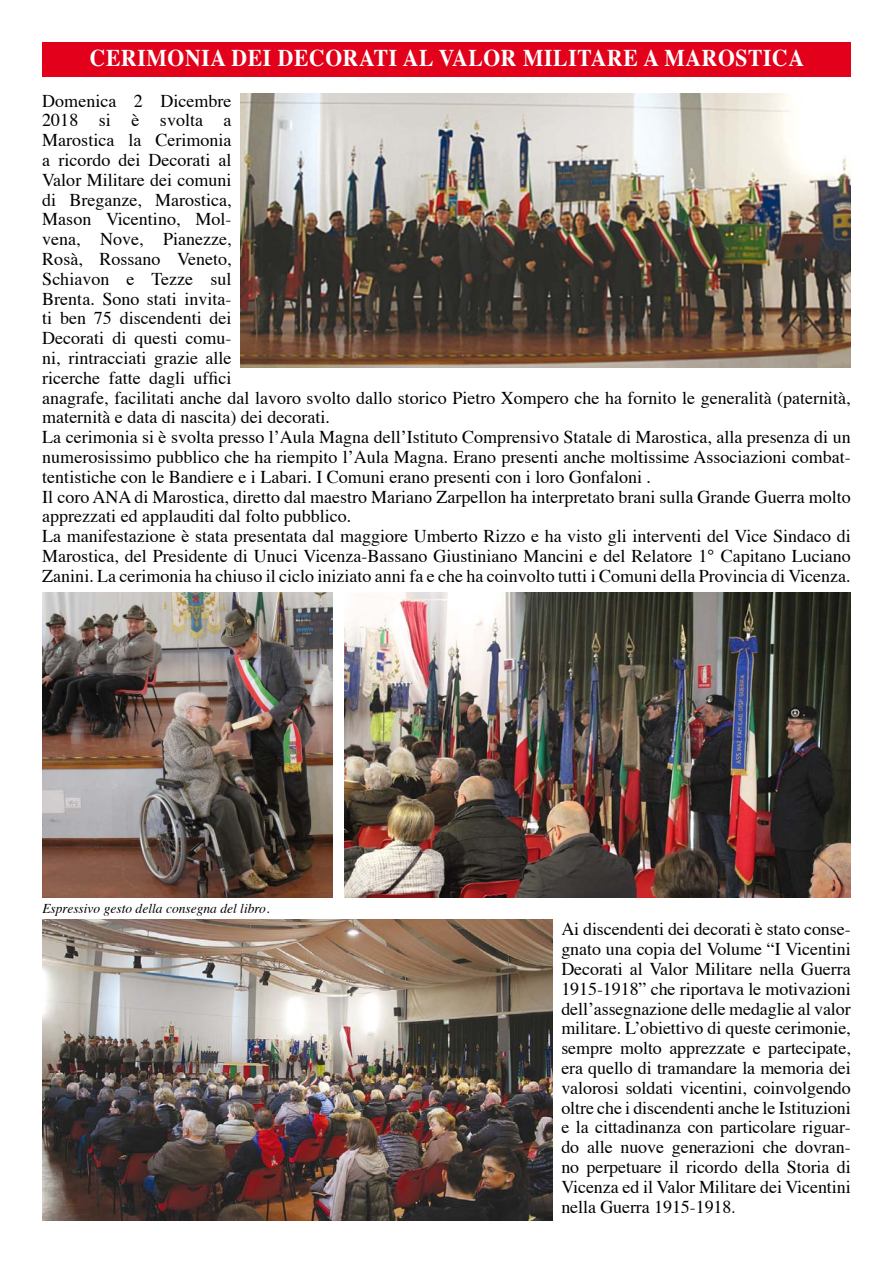
<style>
.page{position:relative;width:893px;height:1263px;background:#fff}
.page>*{position:absolute;margin:0;border:0;box-sizing:border-box;transform-origin:0 0}
.t1{font:700 24px "Times";letter-spacing:.03em;color:#fff;scale:.9 1}
.t2{font:18px/19.8px "Times";color:#000}
.t3{font:italic 13.5px "Times";color:#000}
.s1{font-size:16.5px}
</style>
<div class="page">
<img style="left:240px;top:93px;width:610px;height:275px">
<div style="left:42px;top:43px;width:808px;height:34px;background:#e2001a"></div>
<img style="left:42px;top:592px;width:290px;height:306px">
<img style="left:42px;top:920px;width:510px;height:300px">
<img style="left:345px;top:592px;width:505px;height:306px">
<h1 class="t1" style="left:90px;top:48px;width:795px">CERIMONIA DEI DECORATI AL VALOR MILITARE A MAROSTICA</h1>
<p class="t2" style="left:42px;top:92px;width:810px">Domenica 2 Dicembre<br>2018 si è svolta a<br>Marostica la Cerimonia<br>a ricordo dei Decorati al<br>Valor Militare dei comuni<br>di Breganze, Marostica,<br>Mason Vicentino, Mol-<br>vena, Nove, Pianezze,<br>Rosà, Rossano Veneto,<br>Schiavon e Tezze sul<br>Brenta. Sono stati invita-<br>ti ben 75 discendenti dei<br>Decorati di questi comu-<br>ni, rintracciati grazie alle<br>ricerche fatte dagli uffici<br>anagrafe, facilitati anche dal lavoro svolto dallo storico Pietro Xompero che ha fornito le generalità (paternità, maternità e data di nascita) dei decorati.<br>La cerimonia si è svolta presso lʼAula Magna dellʼIstituto Comprensivo Statale di Marostica, alla presenza di un numerosissimo pubblico che ha riempito lʼAula Magna. Erano presenti anche moltissime Associazioni combat&shy;tentistiche con le Bandiere e i Labari. I Comuni erano presenti con i loro Gonfaloni .<br>Il coro ANA di Marostica, diretto dal maestro Mariano Zarpellon ha interpretato brani sulla Grande Guerra molto apprezzati ed applauditi dal folto pubblico.<br>La manifestazione è stata presentata dal maggiore Umberto Rizzo e ha visto gli interventi del Vice Sindaco di Marostica, del Presidente di Unuci Vicenza-Bassano Giustiniano Mancini e del Relatore 1° Capitano Luciano Zanini. La cerimonia ha chiuso il ciclo iniziato anni fa e che ha coinvolto tutti i Comuni della Provincia di Vicenza.</p>
<p class="t3" style="left:42px;top:903px;width:228px">Espressivo gesto della consegna del libro.</p>
<p class="t2" style="left:561px;top:921px;width:291px;text-align:justify">Ai discendenti dei decorati è stato conse&shy;gnato una copia del Volume “I Vicentini Decorati al Valor Militare nella Guerra 1915-1918” che riportava le motivazioni dellʼassegnazione delle medaglie al valor militare. Lʼobiettivo di queste cerimonie, sempre molto apprezzate e partecipate, era quello di tramandare la memoria dei valorosi soldati vicentini, coinvolgendo oltre che i discendenti anche le Istituzioni e la cittadinanza con particolare riguar&shy;do alle nuove generazioni che dovran&shy;no perpetuare il ricordo della Storia di Vicenza ed il Valor Militare dei Vicentini nella Guerra 1915-1918<span class="s1">.</span></p>
</div>
